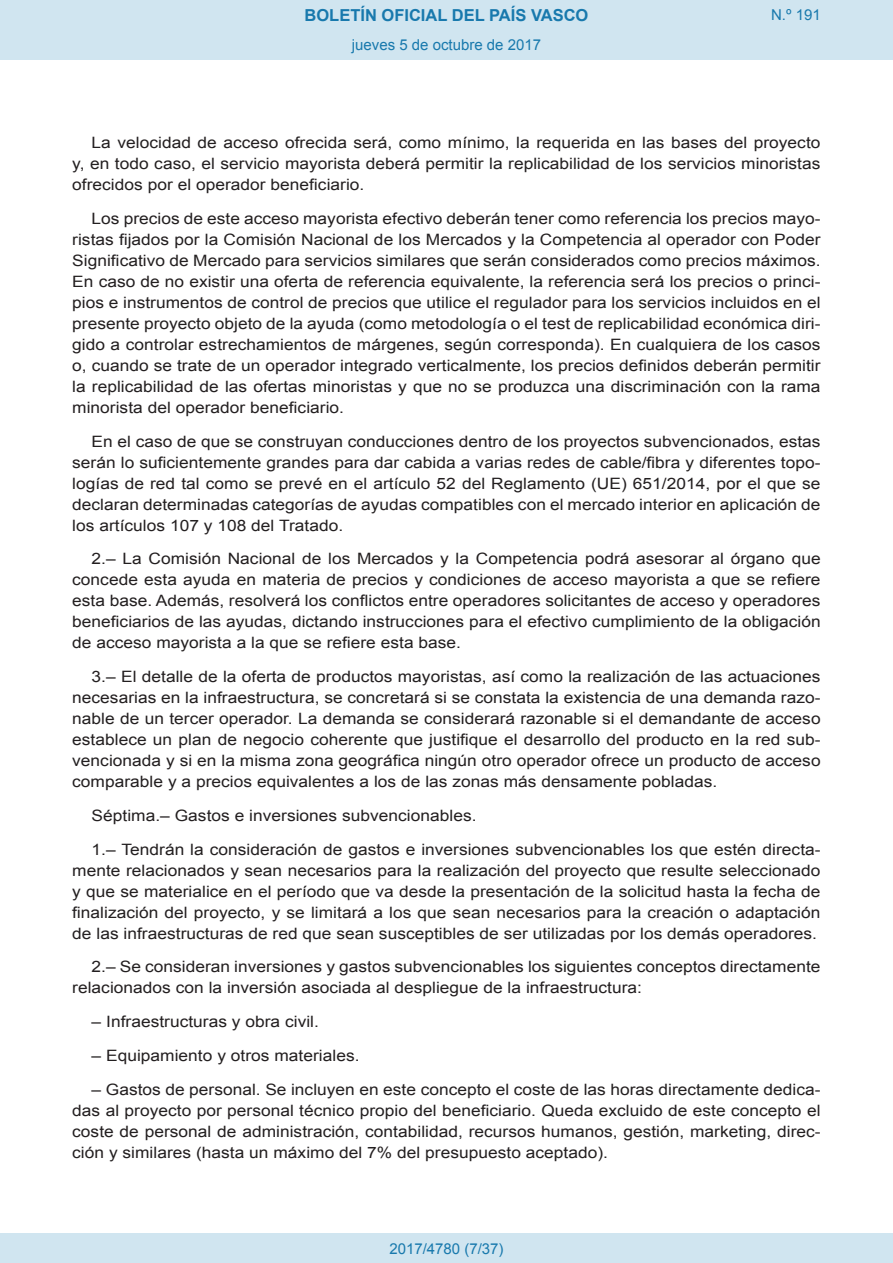
<style>
.page{position:relative;width:893px;height:1263px;background:#fff}
.page>*{position:absolute;margin:0;border:0;box-sizing:border-box;transform-origin:0 0}
.t1{font:700 16.5px "Arial";color:#1879ad}
.BOPVDetalle{font:15.6px/21px "Arial";color:#231f20;text-align:justify;scale:1.11 1}
.Paginacion_Centro{font:15px "Arial";color:#1879ad}
</style>
<div class="page">
<div style="left:0;top:0;width:893px;height:60px;background:#d0e5f0"></div>
<div style="left:0;top:1233px;width:893px;height:30px;background:#d0e5f0"></div>
<p class="t1" style="left:305px;top:4px;width:285px">BOLETÍN OFICIAL DEL PAÍS VASCO</p>
<p class="Paginacion_Centro" style="left:352px;top:35px;width:191px">jueves 5 de octubre de 2017</p>
<p class="Paginacion_Centro" style="left:771px;top:5px;width:51px">N.º 191</p>
<p class="BOPVDetalle" style="left:72px;top:132px;width:676px;text-indent:19px">La velocidad de acceso ofrecida será, como mínimo, la requerida en las bases del proyecto y, en todo caso, el servicio mayorista deberá permitir la replicabilidad de los servicios minoristas ofrecidos por el operador beneficiario.</p>
<p class="BOPVDetalle" style="left:72px;top:208px;width:676px;text-indent:19px">Los precios de este acceso mayorista efectivo deberán tener como referencia los precios mayo&shy;ristas fijados por la Comisión Nacional de los Mercados y la Competencia al operador con Poder Significativo de Mercado para servicios similares que serán considerados como precios máximos.<br>En caso de no existir una oferta de referencia equivalente, la referencia será los precios o princi&shy;pios e instrumentos de control de precios que utilice el regulador para los servicios incluidos en el presente proyecto objeto de la ayuda (como metodología o el test de replicabilidad económica diri&shy;gido a controlar estrechamientos de márgenes, según corresponda). En cualquiera de los casos o, cuando se trate de un operador integrado verticalmente, los precios definidos deberán permitir la replicabilidad de las ofertas minoristas y que no se produzca una discriminación con la rama minorista del operador beneficiario.</p>
<p class="BOPVDetalle" style="left:72px;top:431px;width:676px;text-indent:19px">En el caso de que se construyan conducciones dentro de los proyectos subvencionados, estas serán lo suficientemente grandes para dar cabida a varias redes de cable/fibra y diferentes topo&shy;logías de red tal como se prevé en el artículo 52 del Reglamento (UE) 651/2014, por el que se declaran determinadas categorías de ayudas compatibles con el mercado interior en aplicación de los artículos 107 y 108 del Tratado.</p>
<p class="BOPVDetalle" style="left:72px;top:549px;width:676px;text-indent:19px">2.– La Comisión Nacional de los Mercados y la Competencia podrá asesorar al órgano que concede esta ayuda en materia de precios y condiciones de acceso mayorista a que se refiere esta base. Además, resolverá los conflictos entre operadores solicitantes de acceso y operadores beneficiarios de las ayudas, dictando instrucciones para el efectivo cumplimiento de la obligación de acceso mayorista a la que se refiere esta base.</p>
<p class="BOPVDetalle" style="left:72px;top:666px;width:676px;text-indent:19px">3.– El detalle de la oferta de productos mayoristas, así como la realización de las actuaciones necesarias en la infraestructura, se concretará si se constata la existencia de una demanda razo&shy;nable de un tercer operador. La demanda se considerará razonable si el demandante de acceso establece un plan de negocio coherente que justifique el desarrollo del producto en la red sub&shy;vencionada y si en la misma zona geográfica ningún otro operador ofrece un producto de acceso comparable y a precios equivalentes a los de las zonas más densamente pobladas.</p>
<p class="BOPVDetalle" style="left:92px;top:805px;width:348px">Séptima.– Gastos e inversiones subvencionables.</p>
<p class="BOPVDetalle" style="left:72px;top:839px;width:676px;text-indent:19px">1.– Tendrán la consideración de gastos e inversiones subvencionables los que estén directa&shy;mente relacionados y sean necesarios para la realización del proyecto que resulte seleccionado y que se materialice en el período que va desde la presentación de la solicitud hasta la fecha de finalización del proyecto, y se limitará a los que sean necesarios para la creación o adaptación de las infraestructuras de red que sean susceptibles de ser utilizadas por los demás operadores.</p>
<p class="BOPVDetalle" style="left:72px;top:957px;width:676px;text-indent:19px">2.– Se consideran inversiones y gastos subvencionables los siguientes conceptos directamente relacionados con la inversión asociada al despliegue de la infraestructura:</p>
<p class="BOPVDetalle" style="left:92px;top:1011px;width:206px">– Infraestructuras y obra civil.</p>
<p class="BOPVDetalle" style="left:92px;top:1045px;width:243px">– Equipamiento y otros materiales.</p>
<p class="BOPVDetalle" style="left:72px;top:1079px;width:676px;text-indent:19px">– Gastos de personal. Se incluyen en este concepto el coste de las horas directamente dedica&shy;das al proyecto por personal técnico propio del beneficiario. Queda excluido de este concepto el coste de personal de administración, contabilidad, recursos humanos, gestión, marketing, direc&shy;ción y similares (hasta un máximo del 7% del presupuesto aceptado).</p>
<p class="Paginacion_Centro" style="left:389px;top:1238px;width:116px">2017/4780 (7/37)</p>
</div>
